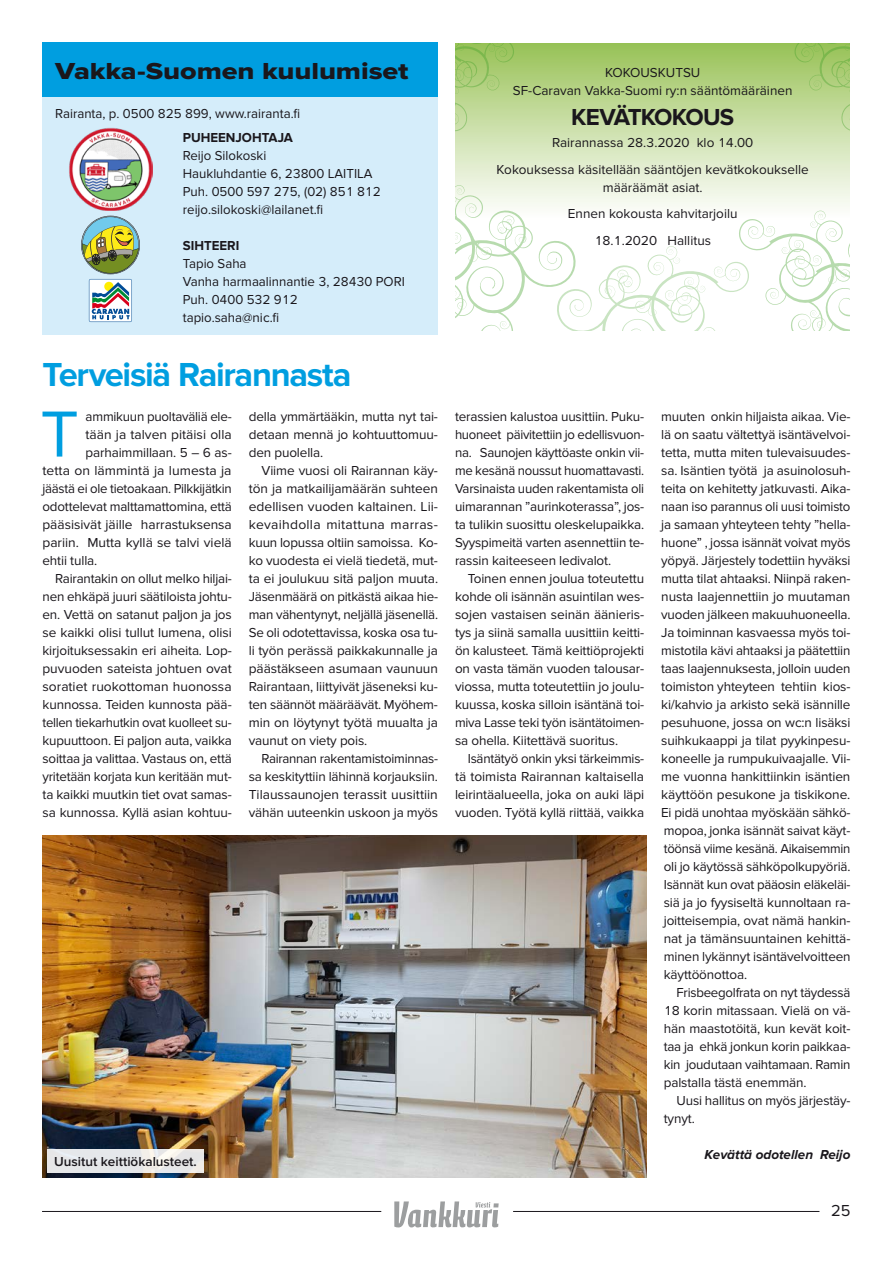
<style>
.page{position:relative;width:893px;height:1263px;background:#fff}
.page>*{position:absolute;margin:0;border:0;box-sizing:border-box;transform-origin:0 0}
.t1{font:67.5px "Proxima Nova";color:#009ee0}
.t2{font:700 34.5px "Proxima Nova";letter-spacing:-.04em;color:#009ee0}
.t3{font:24px "Proxima Nova Extrabld";letter-spacing:-.005em;color:#1a171c;scale:1.2 1}
.t4{font:700 24px "Proxima Nova";letter-spacing:-.04em;color:#1a171c}
.t5{font:16.5px "Proxima Nova";color:#1a171c}
.t6{font:13.5px/18px "Proxima Nova";letter-spacing:-.01em;color:#1a171c;text-align:justify}
.t7{font:600 13.5px "Proxima Nova";color:#1a171c}
.t8{font:700 13.5px "Proxima Nova";color:#1a171c}
.t9{font:italic 700 13.5px "Proxima Nova";color:#1a171c}
</style>
<div class="page">
<hr style="left:513px;top:1211px;width:306px;height:1px;background:#1a171c">
<hr style="left:42px;top:1211px;width:339px;height:1px;background:#1a171c">
<svg style="left:394px;top:1201px;width:105px;height:26px"></svg>
<div style="left:43px;top:43px;width:395px;height:292px;background:#d5edfa"></div>
<div style="left:43px;top:43px;width:395px;height:54px;background:#009ee0"></div>
<img style="left:69px;top:128px;width:83px;height:83px">
<img style="left:81px;top:216px;width:59px;height:106px">
<img style="left:43px;top:835px;width:604px;height:343px">
<svg style="left:48px;top:1149px;width:156px;height:23px;background:#e9e9e9"></svg>
<svg style="left:455px;top:43px;width:395px;height:142px;background:#c7dda3"></svg>
<svg style="left:455px;top:185px;width:395px;height:145px"></svg>
<svg style="left:789px;top:43px;width:61px;height:90px;background:#b0d081"></svg>
<svg style="left:455px;top:43px;width:65px;height:90px;background:#b0d081"></svg>
<h3 class="t3" style="left:55px;top:57px;width:296px">Vakka-Suomen kuulumiset</h3>
<p class="t6" style="left:55px;top:105px;width:246px">Rairanta, p. 0500 825 899, www.rairanta.fi</p>
<p class="t8" style="left:183px;top:130px;width:112px">PUHEENJOHTAJA</p>
<p class="t6" style="left:183px;top:147px;width:199px;text-align:left">Reijo Silokoski<br>Haukluhdantie 6, 23800 LAITILA<br>Puh. 0500 597 275, (02) 851 812 reijo.silokoski@lailanet.fi</p>
<p class="t8" style="left:183px;top:238px;width:58px">SIHTEERI</p>
<p class="t6" style="left:183px;top:255px;width:224px;text-align:left">Tapio Saha<br>Vanha harmaalinnantie 3, 28430 PORI<br>Puh. 0400 532 912<br>tapio.saha@nic.fi</p>
<h2 class="t2" style="left:43px;top:354px;width:311px">Terveisiä Rairannasta</h2>
<h1 class="t1" style="left:40px;top:395px;width:40px">T</h1>
<p class="t6" style="left:86px;top:407px;width:148px">ammikuun puoltaväliä ele-</p>
<p class="t6" style="left:249px;top:407px;width:191px">della ymmärtääkin, mutta nyt tai&shy;detaan mennä jo kohtuuttomuu&shy;den puolella.</p>
<p class="t6" style="left:249px;top:461px;width:191px;text-indent:13px">Viime vuosi oli Rairannan käy&shy;tön ja matkailijamäärän suhteen edellisen vuoden kaltainen. Lii&shy;kevaihdolla mitattuna marras&shy;kuun lopussa oltiin samoissa. Ko&shy;ko vuodesta ei vielä tiedetä, mut&shy;ta ei joulukuu sitä paljon muuta.<br>Jäsenmäärä on pitkästä aikaa hie&shy;man vähentynyt, neljällä jäsenellä.<br>Se oli odotettavissa, koska osa tu&shy;li työn perässä paikkakunnalle ja päästäkseen asumaan vaunuun Rairantaan, liittyivät jäseneksi ku&shy;ten säännöt määräävät. Myöhem&shy;min on löytynyt työtä muualta ja vaunut on viety pois.</p>
<p class="t6" style="left:249px;top:749px;width:191px;text-indent:13px">Rairannan rakentamistoiminnas&shy;sa keskityttiin lähinnä korjauksiin.<br>Tilaussaunojen terassit uusittiin vähän uuteenkin uskoon ja myös</p>
<p class="t6" style="left:86px;top:425px;width:148px">tään ja talven pitäisi olla</p>
<p class="t6" style="left:86px;top:443px;width:148px">parhaimmillaan. 5 – 6 as-</p>
<p class="t6" style="left:43px;top:461px;width:191px">tetta on lämmintä ja lumesta ja</p>
<p class="t6" style="left:43px;top:479px;width:191px">jäästä ei ole tietoakaan. Pilkkijätkin</p>
<p class="t6" style="left:43px;top:497px;width:191px">odottelevat malttamattomina, että</p>
<p class="t6" style="left:43px;top:515px;width:191px">pääsisivät jäille harrastuksensa</p>
<p class="t6" style="left:43px;top:533px;width:191px">pariin. Mutta kyllä se talvi vielä</p>
<p class="t6" style="left:43px;top:551px;width:56px">ehtii tulla.</p>
<p class="t6" style="left:55px;top:569px;width:178px">Rairantakin on ollut melko hiljai-</p>
<p class="t6" style="left:43px;top:587px;width:191px">nen ehkäpä juuri säätiloista johtu-</p>
<p class="t6" style="left:43px;top:605px;width:191px">en. Vettä on satanut paljon ja jos</p>
<p class="t6" style="left:43px;top:623px;width:191px">se kaikki olisi tullut lumena, olisi</p>
<p class="t6" style="left:43px;top:641px;width:191px">kirjoituksessakin eri aiheita. Lop-</p>
<p class="t6" style="left:43px;top:659px;width:191px">puvuoden sateista johtuen ovat</p>
<p class="t6" style="left:43px;top:677px;width:191px">soratiet ruokottoman huonossa</p>
<p class="t6" style="left:43px;top:695px;width:191px">kunnossa. Teiden kunnosta pää-</p>
<p class="t6" style="left:43px;top:713px;width:191px">tellen tiekarhutkin ovat kuolleet su-</p>
<p class="t6" style="left:43px;top:731px;width:191px">kupuuttoon. Ei paljon auta, vaikka</p>
<p class="t6" style="left:43px;top:749px;width:191px">soittaa ja valittaa. Vastaus on, että</p>
<p class="t6" style="left:43px;top:767px;width:191px">yritetään korjata kun keritään mut-</p>
<p class="t6" style="left:43px;top:785px;width:191px">ta kaikki muutkin tiet ovat samas-</p>
<p class="t6" style="left:43px;top:803px;width:191px">sa kunnossa. Kyllä asian kohtuu-</p>
<p class="t7" style="left:54px;top:1154px;width:144px">Uusitut keittiökalusteet.</p>
<p class="t6" style="left:513px;top:64px;width:281px;text-align:center">KOKOUSKUTSU<br>SF-Caravan Vakka-Suomi ry:n sääntömääräinen</p>
<h3 class="t4" style="left:571px;top:103px;width:165px">KEVÄTKOKOUS</h3>
<p class="t6" style="left:497px;top:130px;width:314px;line-height:26.5px;text-align:center">Rairannassa 28.3.2020 klo 14.00<br>Kokouksessa käsitellään sääntöjen kevätkokoukselle</p>
<p class="t6" style="left:568px;top:174px;width:171px;line-height:26.5px;text-align:center">määräämät asiat.<br>Ennen kokousta kahvitarjoilu<br>18.1.2020 Hallitus</p>
<p class="t6" style="left:455px;top:407px;width:191px">terassien kalustoa uusittiin. Puku&shy;huoneet päivitettiin jo edellisvuon&shy;na. Saunojen käyttöaste onkin vii&shy;me kesänä noussut huomattavasti.<br>Varsinaista uuden rakentamista oli uimarannan ”aurinkoterassa”, jos&shy;ta tulikin suosittu oleskelupaikka.<br>Syyspimeitä varten asennettiin te&shy;rassin kaiteeseen ledivalot.</p>
<p class="t6" style="left:455px;top:569px;width:191px;text-indent:13px">Toinen ennen joulua toteutettu kohde oli isännän asuintilan wes&shy;sojen vastaisen seinän äänieris&shy;tys ja siinä samalla uusittiin keitti&shy;ön kalusteet. Tämä keittiöprojekti on vasta tämän vuoden talousar&shy;viossa, mutta toteutettiin jo joulu&shy;kuussa, koska silloin isäntänä toi&shy;miva Lasse teki työn isäntätoimen&shy;sa ohella. Kiitettävä suoritus.</p>
<p class="t6" style="left:455px;top:749px;width:191px;text-indent:13px">Isäntätyö onkin yksi tärkeimmis&shy;tä toimista Rairannan kaltaisella leirintäalueella, joka on auki läpi vuoden. Työtä kyllä riittää, vaikka</p>
<p class="t6" style="left:661px;top:407px;width:191px">muuten onkin hiljaista aikaa. Vie&shy;lä on saatu vältettyä isäntävelvoi&shy;tetta, mutta miten tulevaisuudes&shy;sa. Isäntien työtä ja asuinolosuh&shy;teita on kehitetty jatkuvasti. Aika&shy;naan iso parannus oli uusi toimisto ja samaan yhteyteen tehty ”hella&shy;huone” , jossa isännät voivat myös yöpyä. Järjestely todettiin hyväksi mutta tilat ahtaaksi. Niinpä raken&shy;nusta laajennettiin jo muutaman vuoden jälkeen makuuhuoneella.<br>Ja toiminnan kasvaessa myös toi&shy;mistotila kävi ahtaaksi ja päätettiin taas laajennuksesta, jolloin uuden toimiston yhteyteen tehtiin kios&shy;ki/kahvio ja arkisto sekä isännille pesuhuone, jossa on wc:n lisäksi suihkukaappi ja tilat pyykinpesu&shy;koneelle ja rumpukuivaajalle. Vii&shy;me vuonna hankittiinkin isäntien käyttöön pesukone ja tiskikone.<br>Ei pidä unohtaa myöskään sähkö&shy;mopoa, jonka isännät saivat käyt&shy;töönsä viime kesänä. Aikaisemmin oli jo käytössä sähköpolkupyöriä.<br>Isännät kun ovat pääosin eläkeläi&shy;siä ja jo fyysiseltä kunnoltaan ra&shy;joitteisempia, ovat nämä hankin&shy;nat ja tämänsuuntainen kehittä&shy;minen lykännyt isäntävelvoitteen käyttöönottoa.</p>
<p class="t6" style="left:664px;top:983px;width:188px;text-indent:13px">Frisbeegolfrata on nyt täydessä 18 korin mitassaan. Vielä on vä&shy;hän maastotöitä, kun kevät koit&shy;taa ja ehkä jonkun korin paikkaa&shy;kin joudutaan vaihtamaan. Ramin palstalla tästä enemmän.</p>
<p class="t6" style="left:664px;top:1091px;width:188px;text-indent:13px">Uusi hallitus on myös järjestäy&shy;tynyt.</p>
<p class="t9" style="left:705px;top:1146px;width:147px">Kevättä odotellen Reijo</p>
<p class="t5" style="left:831px;top:1201px;width:21px">25</p>
</div>
